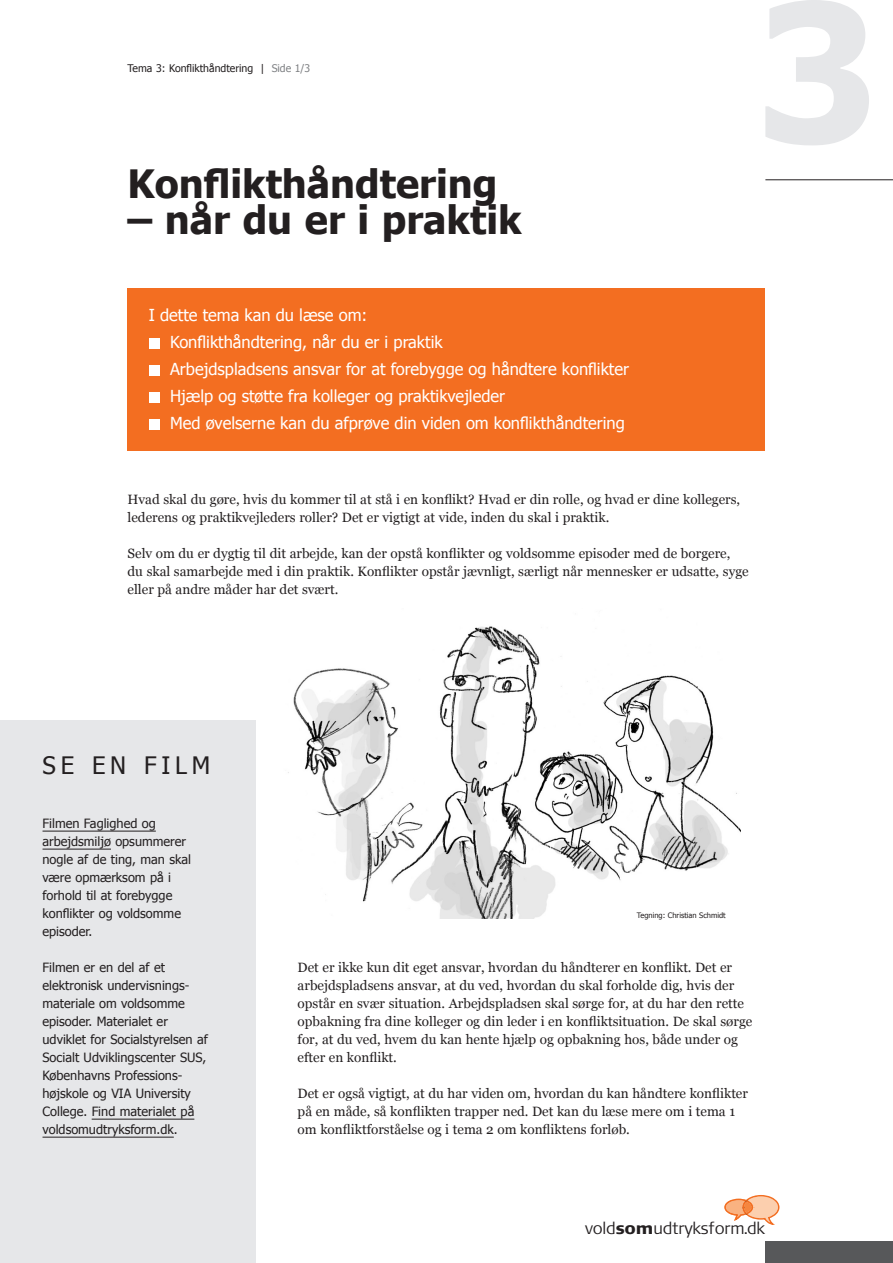
<style>
.page{position:relative;width:893px;height:1263px;background:#fff}
.page>*{position:absolute;margin:0;border:0;box-sizing:border-box;transform-origin:0 0}
.Rubrik{font:700 39px "Tahoma";color:#231f20}
.Rubrik_Lille{font:24px "Tahoma";letter-spacing:.2em;color:#231f20}
.Trumpet{font:16.5px "Tahoma";color:#fff}
.t1{font:300 16.5px "Signa Normal";letter-spacing:-.01em;color:#231f20}
.Brød{font:13.5px/18px "Georgia";color:#231f20}
.Box{font:12.75px/18px "Tahoma";color:#231f20}
.Box-2{font:10.5px "Tahoma";color:#231f20}
.Tabel{font:7.5px "Tahoma";color:#231f20}
.s1{color:#808285}
.s2{font-weight:900}
</style>
<div class="page">
<div style="left:765px;top:1242px;width:128px;height:21px;background:#57585a"></div>
<svg style="left:724px;top:1195px;width:55px;height:30px"></svg>
<div style="left:128px;top:288px;width:637px;height:162px;background:#f36e21"></div>
<div style="left:149px;top:338px;width:10px;height:10px;background:#fff"></div>
<div style="left:149px;top:365px;width:10px;height:10px;background:#fff"></div>
<div style="left:149px;top:392px;width:10px;height:10px;background:#fff"></div>
<div style="left:149px;top:419px;width:10px;height:10px;background:#fff"></div>
<div style="left:0;top:720px;width:255px;height:543px;background:#e6e7e9"></div>
<hr style="left:43px;top:831px;width:113px;height:1px;background:#231f20">
<hr style="left:43px;top:849px;width:68px;height:1px;background:#231f20">
<hr style="left:92px;top:1119px;width:102px;height:1px;background:#231f20">
<hr style="left:43px;top:1137px;width:131px;height:1px;background:#231f20">
<svg style="left:765px;top:0;width:104px;height:145px"></svg>
<hr style="left:765px;top:180px;width:128px;height:1px;background:#231f20">
<img style="left:288px;top:626px;width:452px;height:292px">
<p class="Box-2" style="left:128px;top:62px;width:184px">Tema 3: Konflikthåndtering | <span class="s1">Side 1/3</span></p>
<p class="Rubrik" style="left:128px;top:156px;width:371px">Konflikthåndtering</p>
<p class="Rubrik" style="left:128px;top:192px;width:396px">– når du er i praktik</p>
<p class="Trumpet" style="left:149px;top:305px;width:220px">I dette tema kan du læse om:</p>
<p class="Trumpet" style="left:170px;top:332px;width:274px">Konflikthåndtering, når du er i praktik</p>
<p class="Trumpet" style="left:170px;top:359px;width:460px">Arbejdspladsens ansvar for at forebygge og håndtere konflikter</p>
<p class="Trumpet" style="left:170px;top:386px;width:337px">Hjælp og støtte fra kolleger og praktikvejleder</p>
<p class="Trumpet" style="left:170px;top:413px;width:456px">Med øvelserne kan du afprøve din viden om konflikthåndtering</p>
<p class="Brød" style="left:128px;top:490px;width:614px">Hvad skal du gøre, hvis du kommer til at stå i en konflikt? Hvad er din rolle, og hvad er dine kollegers, lederens og praktikvejleders roller? Det er vigtigt at vide, inden du skal i praktik.</p>
<p class="Brød" style="left:128px;top:544px;width:623px">Selv om du er dygtig til dit arbejde, kan der opstå konflikter og voldsomme episoder med de borgere, du skal samarbejde med i din praktik. Konflikter opstår jævnligt, særligt når mennesker er udsatte, syge eller på andre måder har det svært.</p>
<p class="Rubrik_Lille" style="left:43px;top:750px;width:169px">SE EN FILM</p>
<p class="Box" style="left:43px;top:814px;width:150px">Filmen Faglighed og arbejdsmiljø opsummerer nogle af de ting, man skal være opmærksom på i forhold til at forebygge konflikter og voldsomme episoder.</p>
<p class="Box" style="left:43px;top:958px;width:167px">Filmen er en del af et elektronisk undervisnings&shy;materiale om voldsomme episoder. Materialet er udviklet for Socialstyrelsen af<br>Socialt Udviklingscenter SUS,<br>Københavns Professions&shy;højskole og VIA University<br>College. Find materialet på voldsomudtryksform.dk.</p>
<p class="Tabel" style="left:637px;top:911px;width:91px">Tegning: Christian Schmidt</p>
<p class="Brød" style="left:298px;top:958px;width:456px">Det er ikke kun dit eget ansvar, hvordan du håndterer en konflikt. Det er arbejdspladsens ansvar, at du ved, hvordan du skal forholde dig, hvis der opstår en svær situation. Arbejdspladsen skal sørge for, at du har den rette opbakning fra dine kolleger og din leder i en konfliktsituation. De skal sørge for, at du ved, hvem du kan hente hjælp og opbakning hos, både under og efter en konflikt.</p>
<p class="Brød" style="left:298px;top:1084px;width:452px">Det er også vigtigt, at du har viden om, hvordan du kan håndtere konflikter på en måde, så konflikten trapper ned. Det kan du læse mere om i tema 1 om konfliktforståelse og i tema 2 om konfliktens forløb.</p>
<p class="t1" style="left:585px;top:1218px;width:181px">vold<span class="s2">som</span>udtryksform.dk</p>
</div>
